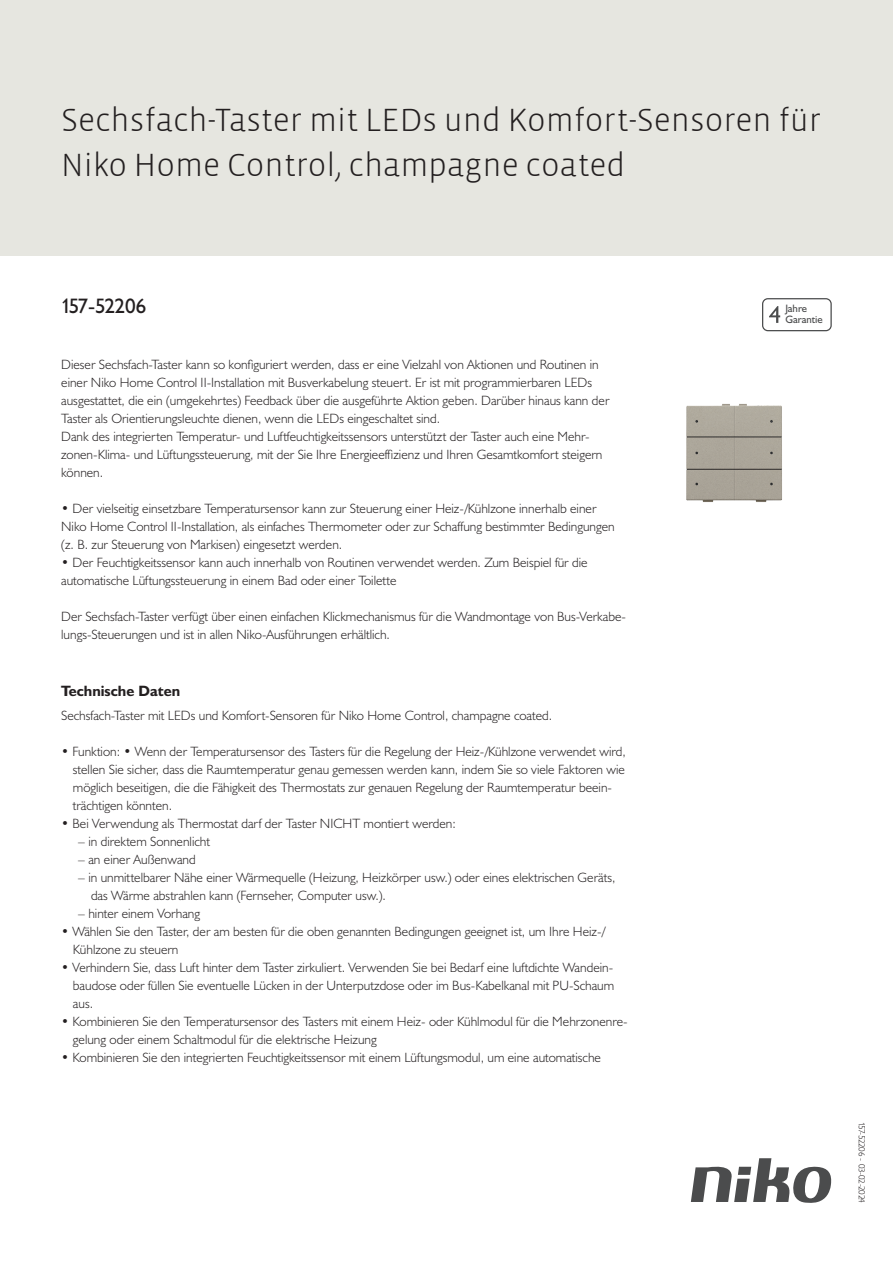
<style>
.page{position:relative;width:893px;height:1263px;background:#fff}
.page>*{position:absolute;margin:0;border:0;box-sizing:border-box;transform-origin:0 0}
.Title_datasheets{font:300 33px/45px "Vista Sans";color:#231f20}
.Article_number{font:21px "Humanist 521 BT";letter-spacing:-.04em;color:#231f20}
.Titles_parts{font:700 15px "Humanist 521 BT";color:#231f20}
.Platte_tekst_CAB{font:300 13.5px/18px "Humanist 521 BT";color:#231f20}
.USP_Bullets{font:300 13.5px/18px "Humanist 521 BT";color:#231f20}
.USP_Bullets_level_2{font:300 13.5px/18px "Humanist 521 BT";color:#231f20}
.t1{font:10.8px/10.8px "Humanist 521 BT";color:#4b4c4d}
.Revision{font:300 9px "Humanist 521 BT";letter-spacing:-.05em;color:#231f20}
</style>
<div class="page">
<svg style="left:691px;top:1158px;width:141px;height:45px"></svg>
<div style="left:0;top:0;width:893px;height:255px;background:#e6e6e0"></div>
<svg style="left:762px;top:298px;width:70px;height:33px"></svg>
<img style="left:686px;top:404px;width:96px;height:98px">
<p class="Title_datasheets" style="left:61px;top:98px;width:761px">Sechsfach-Taster mit LEDs und Komfort-Sensoren für<br>Niko Home Control, champagne coated</p>
<p class="Article_number" style="left:61px;top:293px;width:87px">157-52206</p>
<p class="t1" style="left:785px;top:303px;width:39px">Jahre<br>Garantie</p>
<p class="Platte_tekst_CAB" style="left:61px;top:355px;width:550px">Dieser Sechsfach-Taster kann so konfiguriert werden, dass er eine Vielzahl von Aktionen und Routinen in einer Niko Home Control II-Installation mit Busverkabelung steuert. Er ist mit programmierbaren LEDs ausgestattet, die ein (umgekehrtes) Feedback über die ausgeführte Aktion geben. Darüber hinaus kann der Taster als Orientierungsleuchte dienen, wenn die LEDs eingeschaltet sind.<br>Dank des integrierten Temperatur- und Luftfeuchtigkeitssensors unterstützt der Taster auch eine Mehr&shy;zonen-Klima- und Lüftungssteuerung, mit der Sie Ihre Energieeffizienz und Ihren Gesamtkomfort steigern können.</p>
<p class="Platte_tekst_CAB" style="left:61px;top:499px;width:555px">• Der vielseitig einsetzbare Temperatursensor kann zur Steuerung einer Heiz-/Kühlzone innerhalb einer<br>Niko Home Control II-Installation, als einfaches Thermometer oder zur Schaffung bestimmter Bedingungen (z. B. zur Steuerung von Markisen) eingesetzt werden.</p>
<p class="Platte_tekst_CAB" style="left:61px;top:553px;width:528px">• Der Feuchtigkeitssensor kann auch innerhalb von Routinen verwendet werden. Zum Beispiel für die automatische Lüftungssteuerung in einem Bad oder einer Toilette</p>
<p class="Platte_tekst_CAB" style="left:61px;top:607px;width:566px">Der Sechsfach-Taster verfügt über einen einfachen Klickmechanismus für die Wandmontage von Bus-Verkabe&shy;lungs-Steuerungen und ist in allen Niko-Ausführungen erhältlich.</p>
<p class="Titles_parts" style="left:61px;top:681px;width:120px">Technische Daten</p>
<p class="Platte_tekst_CAB" style="left:61px;top:706px;width:492px">Sechsfach-Taster mit LEDs und Komfort-Sensoren für Niko Home Control, champagne coated.</p>
<p class="USP_Bullets" style="left:73px;top:742px;width:554px;text-indent:-12px">• Funktion: • Wenn der Temperatursensor des Tasters für die Regelung der Heiz-/Kühlzone verwendet wird, stellen Sie sicher, dass die Raumtemperatur genau gemessen werden kann, indem Sie so viele Faktoren wie möglich beseitigen, die die Fähigkeit des Thermostats zur genauen Regelung der Raumtemperatur beein&shy;trächtigen könnten.</p>
<p class="USP_Bullets" style="left:61px;top:814px;width:396px">• Bei Verwendung als Thermostat darf der Taster NICHT montiert werden:</p>
<p class="USP_Bullets_level_2" style="left:78px;top:832px;width:133px">– in direktem Sonnenlicht</p>
<p class="USP_Bullets_level_2" style="left:78px;top:850px;width:119px">– an einer Außenwand</p>
<p class="USP_Bullets_level_2" style="left:91px;top:868px;width:526px;text-indent:-13px">– in unmittelbarer Nähe einer Wärmequelle (Heizung, Heizkörper usw.) oder eines elektrischen Geräts, das Wärme abstrahlen kann (Fernseher, Computer usw.).</p>
<p class="USP_Bullets_level_2" style="left:78px;top:904px;width:123px">– hinter einem Vorhang</p>
<p class="USP_Bullets" style="left:73px;top:922px;width:534px;text-indent:-12px">• Wählen Sie den Taster, der am besten für die oben genannten Bedingungen geeignet ist, um Ihre Heiz-/<br>Kühlzone zu steuern</p>
<p class="USP_Bullets" style="left:73px;top:958px;width:543px;text-align:justify;text-indent:-12px">• Verhindern Sie, dass Luft hinter dem Taster zirkuliert. Verwenden Sie bei Bedarf eine luftdichte Wandein&shy;baudose oder füllen Sie eventuelle Lücken in der Unterputzdose oder im Bus-Kabelkanal mit PU-Schaum aus.</p>
<p class="USP_Bullets" style="left:73px;top:1012px;width:556px;text-indent:-12px">• Kombinieren Sie den Temperatursensor des Tasters mit einem Heiz- oder Kühlmodul für die Mehrzonenre&shy;gelung oder einem Schaltmodul für die elektrische Heizung</p>
<p class="USP_Bullets" style="left:61px;top:1048px;width:541px">• Kombinieren Sie den integrierten Feuchtigkeitssensor mit einem Lüftungsmodul, um eine automatische</p>
<p class="Revision" style="left:868px;top:1121px;width:83px;rotate:90deg">157-52206 - 03-02-2024</p>
</div>
